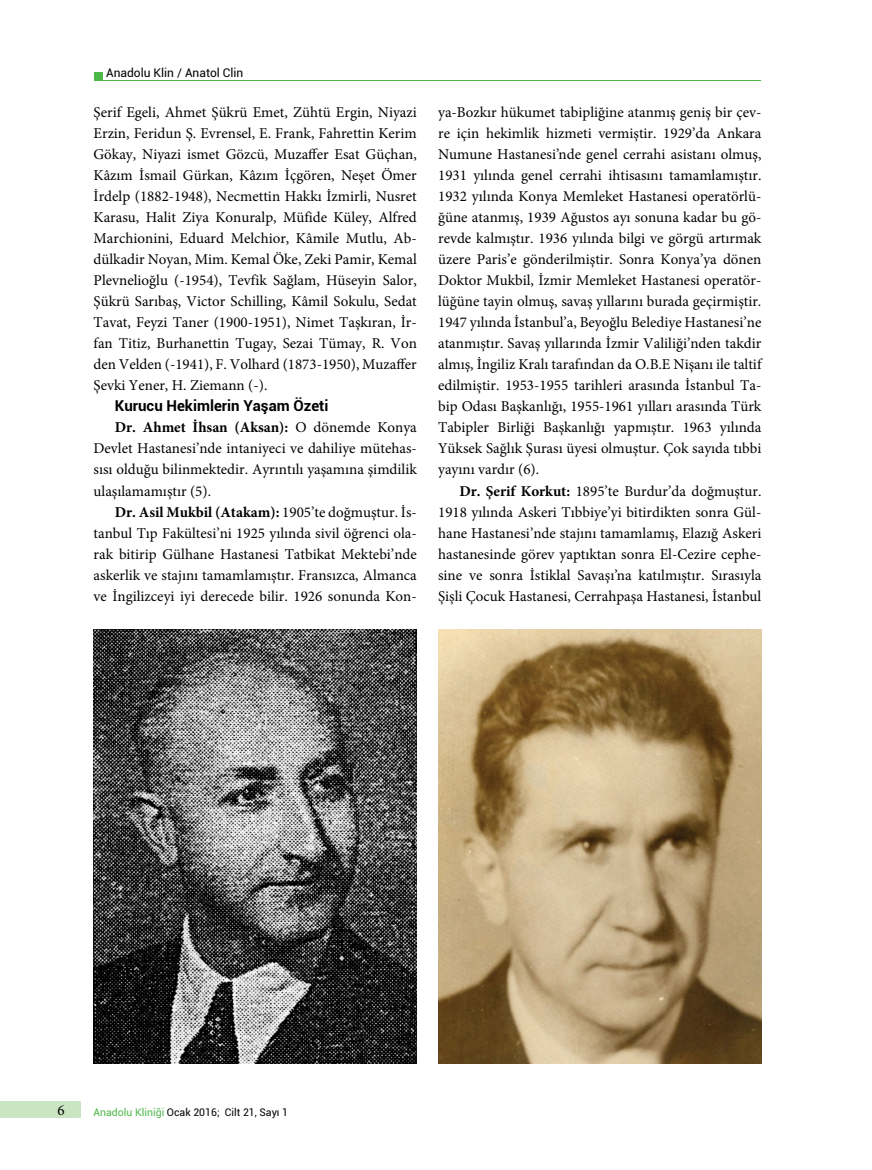
<style>
.page{position:relative;width:872px;height:1170px;background:#fff}
.page>*{position:absolute;margin:0;border:0;box-sizing:border-box;transform-origin:0 0}
.t1{font:15px/21px "Minion Pro";color:#000;text-align:justify}
.t2{font:700 15px "Roboto";color:#000}
.t3{font:12px "Roboto";color:#000}
.t4{font:10.5px "Roboto";color:#000}
.s1{font-weight:700}
.s2{color:#4db748}
</style>
<div class="page">
<div style="left:0;top:1101px;width:81px;height:16px;background:#cae5c1"></div>
<hr style="left:94px;top:80px;width:667px;height:1px;background:#4db748">
<div style="left:94px;top:72px;width:9px;height:9px;background:#4db748"></div>
<img style="left:94px;top:629px;width:323px;height:434px">
<img style="left:438px;top:629px;width:323px;height:434px">
<p class="t3" style="left:106px;top:64px;width:139px">Anadolu Klin / Anatol Clin</p>
<p class="t1" style="left:94px;top:102px;width:325px">Şerif Egeli, Ahmet Şükrü Emet, Zühtü Ergin, Niyazi Erzin, Feridun Ş. Evrensel, E. Frank, Fahrettin Kerim Gökay, Niyazi ismet Gözcü, Muzaffer Esat Güçhan, Kâzım İsmail Gürkan, Kâzım İçgören, Neşet Ömer İrdelp (1882-1948), Necmettin Hakkı İzmirli, Nusret Karasu, Halit Ziya Konuralp, Müfide Küley, Alfred Marchionini, Eduard Melchior, Kâmile Mutlu, Ab&shy;dülkadir Noyan, Mim. Kemal Öke, Zeki Pamir, Kemal Plevnelioğlu (-1954), Tevfik Sağlam, Hüseyin Salor, Şükrü Sarıbaş, Victor Schilling, Kâmil Sokulu, Sedat Tavat, Feyzi Taner (1900-1951), Nimet Taşkıran, İr&shy;fan Titiz, Burhanettin Tugay, Sezai Tümay, R. Von den Velden (-1941), F. Volhard (1873-1950), Muzaffer Şevki Yener, H. Ziemann (-).</p>
<p class="t2" style="left:115px;top:395px;width:215px">Kurucu Hekimlerin Yaşam Özeti</p>
<p class="t1" style="left:94px;top:417px;width:325px;text-indent:21px"><span class="s1">Dr. Ahmet İhsan (Aksan):</span> O dönemde Konya Devlet Hastanesi’nde intaniyeci ve dahiliye mütehas&shy;sısı olduğu bilinmektedir. Ayrıntılı yaşamına şimdilik ulaşılamamıştır (5).</p>
<p class="t1" style="left:94px;top:501px;width:325px;text-indent:21px"><span class="s1">Dr. Asil Mukbil (Atakam):</span> 1905’te doğmuştur. İs&shy;tanbul Tıp Fakültesi’ni 1925 yılında sivil öğrenci ola&shy;rak bitirip Gülhane Hastanesi Tatbikat Mektebi’nde askerlik ve stajını tamamlamıştır. Fransızca, Almanca ve İngilizceyi iyi derecede bilir. 1926 sonunda Kon-</p>
<p class="t1" style="left:438px;top:102px;width:325px">ya-Bozkır hükumet tabipliğine atanmış geniş bir çev&shy;re için hekimlik hizmeti vermiştir. 1929’da Ankara Numune Hastanesi’nde genel cerrahi asistanı olmuş, 1931 yılında genel cerrahi ihtisasını tamamlamıştır.<br>1932 yılında Konya Memleket Hastanesi operatörlü&shy;ğüne atanmış, 1939 Ağustos ayı sonuna kadar bu gö&shy;revde kalmıştır. 1936 yılında bilgi ve görgü artırmak üzere Paris’e gönderilmiştir. Sonra Konya’ya dönen Doktor Mukbil, İzmir Memleket Hastanesi operatör&shy;lüğüne tayin olmuş, savaş yıllarını burada geçirmiştir.<br>1947 yılında İstanbul’a, Beyoğlu Belediye Hastanesi’ne atanmıştır. Savaş yıllarında İzmir Valiliği’nden takdir almış, İngiliz Kralı tarafından da O.B.E Nişanı ile taltif edilmiştir. 1953-1955 tarihleri arasında İstanbul Ta&shy;bip Odası Başkanlığı, 1955-1961 yılları arasında Türk Tabipler Birliği Başkanlığı yapmıştır. 1963 yılında Yüksek Sağlık Şurası üyesi olmuştur. Çok sayıda tıbbi yayını vardır (6).</p>
<p class="t1" style="left:438px;top:480px;width:325px;text-indent:21px"><span class="s1">Dr. Şerif Korkut:</span> 1895’te Burdur’da doğmuştur.<br>1918 yılında Askeri Tıbbiye’yi bitirdikten sonra Gül&shy;hane Hastanesi’nde stajını tamamlamış, Elazığ Askeri hastanesinde görev yaptıktan sonra El-Cezire cephe&shy;sine ve sonra İstiklal Savaşı’na katılmıştır. Sırasıyla Şişli Çocuk Hastanesi, Cerrahpaşa Hastanesi, İstanbul</p>
<p class="t1" style="left:57px;top:1099px;width:9px">6</p>
<p class="t4" style="left:94px;top:1104px;width:196px"><span class="s2">Anadolu Kliniği</span> Ocak 2016; Cilt 21, Sayı 1</p>
</div>
